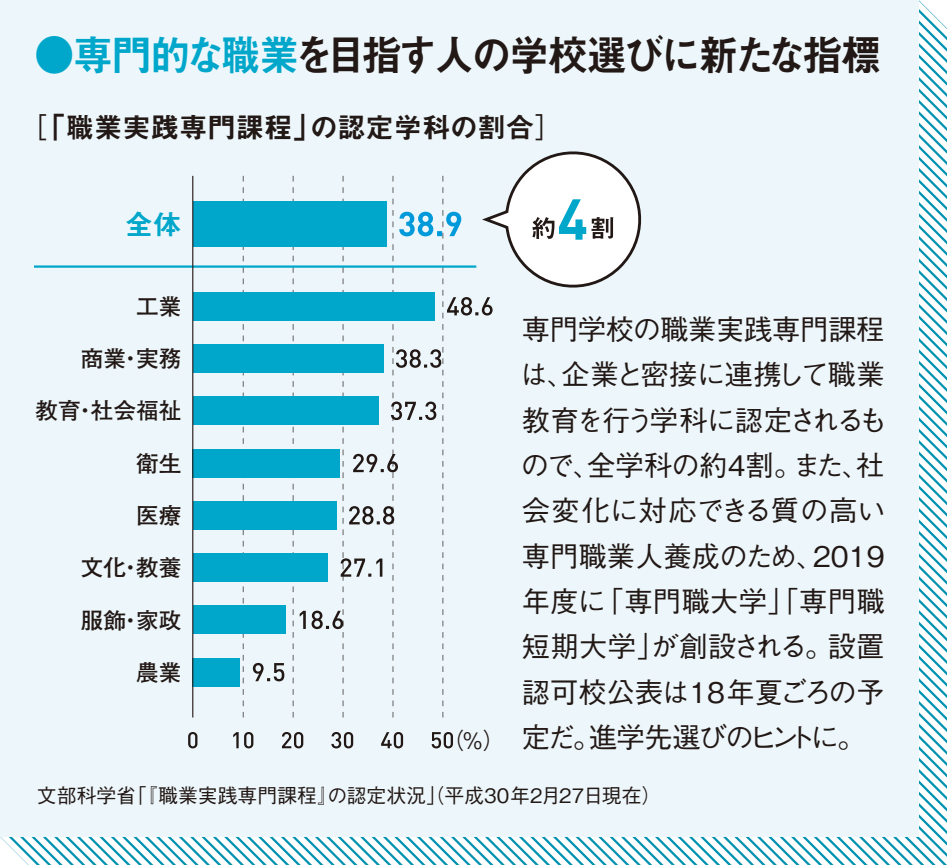
<style>
.page{position:relative;width:947px;height:865px;background:#fff}
.page>*{position:absolute;margin:0;border:0;box-sizing:border-box;transform-origin:0 0}
.t1{font:42.4px "Midashi Go Pro MB31";letter-spacing:-.095em;color:#221815;scale:.95 1}
.t2{font:500 28.4px/45.2px "Gothic BBB Pro";letter-spacing:-.01em;color:#221815;text-align:right}
.t3{font:28.4px "Midashi Go Pro MB31";color:#221815}
.t4{font:500 28.4px "Gothic BBB Pro";letter-spacing:-.115em;color:#221815}
.t5{font:500 28.4px "Gothic BBB Pro";letter-spacing:-.065em;color:#221815}
.t6{font:28.4px "Midashi Go Pro MB31";color:#00a7cb}
.t7{font:700 22.8px "Futo Go B101 Pro";color:#221815}
.t8{font:500 22.8px "Gothic BBB Pro";color:#221815}
.t9{font:500 20px "Gothic BBB Pro";color:#221815}
.s1{color:#00a7cb}
.s2{font-family:"Gothic BBB Pro";font-weight:500}
</style>
<div class="page">
<svg style="left:0;top:836px;width:741px;height:29px"></svg>
<svg style="left:741px;top:0;width:206px;height:865px"></svg>
<div style="left:0;top:0;width:918px;height:836px;background:#edf7fb"></div>
<svg style="left:188px;top:732px;width:9px;height:16px"></svg>
<div style="left:190px;top:734px;width:5px;height:12px;background:#edf7fb;border-radius:2px"></div>
<svg style="left:282px;top:732px;width:21px;height:16px"></svg>
<svg style="left:381px;top:732px;width:22px;height:16px"></svg>
<svg style="left:233px;top:732px;width:20px;height:16px"></svg>
<svg style="left:331px;top:732px;width:22px;height:16px"></svg>
<svg style="left:432px;top:732px;width:21px;height:16px"></svg>
<svg style="left:243px;top:176px;width:1px;height:541px"></svg>
<svg style="left:292px;top:176px;width:2px;height:541px"></svg>
<hr style="left:34px;top:265px;width:442px;height:3px;background:#00a7cb">
<div style="left:193px;top:201px;width:193px;height:46px;background:#00a7cb"></div>
<div style="left:193px;top:292px;width:242px;height:28px;background:#00a7cb"></div>
<div style="left:193px;top:344px;width:190px;height:29px;background:#00a7cb"></div>
<div style="left:193px;top:396px;width:185px;height:29px;background:#00a7cb"></div>
<div style="left:193px;top:449px;width:147px;height:28px;background:#00a7cb"></div>
<div style="left:193px;top:501px;width:143px;height:28px;background:#00a7cb"></div>
<div style="left:193px;top:553px;width:135px;height:29px;background:#00a7cb"></div>
<div style="left:193px;top:605px;width:92px;height:29px;background:#00a7cb"></div>
<div style="left:193px;top:658px;width:47px;height:28px;background:#00a7cb"></div>
<svg style="left:253px;top:663px;width:31px;height:18px"></svg>
<hr style="left:192px;top:176px;width:1px;height:541px;background:#221815">
<svg style="left:300px;top:151px;width:342px;height:566px"></svg>
<h1 class="t1" style="left:34px;top:21px;width:893px"><span class="s1">●専門的な職業</span>を目指す人の学校選びに新たな指標</h1>
<p class="t3" style="left:19px;top:105px;width:304px"><span class="s2">［</span>「職業実践専門課程」</p>
<p class="t3" style="left:310px;top:105px;width:255px">の認定学科の割合<span class="s2">[</span></p>
<p class="t6" style="left:125px;top:201px;width:58px">全体</p>
<p class="t7" style="left:136px;top:288px;width:47px">工業</p>
<p class="t7" style="left:81px;top:340px;width:102px">商業実務</p>
<p class="t7" style="left:119px;top:340px;width:24px">・</p>
<p class="t7" style="left:35px;top:392px;width:147px">教育社会福祉</p>
<p class="t7" style="left:74px;top:392px;width:24px">・</p>
<p class="t7" style="left:136px;top:445px;width:47px">衛生</p>
<p class="t7" style="left:136px;top:497px;width:47px">医療</p>
<p class="t7" style="left:81px;top:549px;width:102px">文化教養</p>
<p class="t7" style="left:119px;top:549px;width:24px">・</p>
<p class="t7" style="left:81px;top:601px;width:102px">服飾家政</p>
<p class="t7" style="left:119px;top:601px;width:24px">・</p>
<p class="t7" style="left:136px;top:654px;width:47px">農業</p>
<p class="t8" style="left:442px;top:722px;width:65px">)%(</p>
<p class="t2" style="left:522px;top:303px;width:364px">専門学校の職業実践専門課程企業と密接に連携して職業</p>
<p class="t2" style="left:520px;top:348px;width:57px">は、</p>
<p class="t4" style="left:522px;top:397px;width:367px">教育を行う学科に認定されるも</p>
<p class="t2" style="left:792px;top:439px;width:93px">また社、</p>
<p class="t2" style="left:521px;top:439px;width:208px">ので全学科の約</p>
<p class="t2" style="left:745px;top:439px;width:58px">割。</p>
<p class="t2" style="left:722px;top:439px;width:30px">４</p>
<p class="t2" style="left:573px;top:439px;width:30px">、</p>
<p class="t2" style="left:522px;top:484px;width:365px">会変化に対応できる質の高い</p>
<p class="t2" style="left:813px;top:530px;width:73px">2019</p>
<p class="t2" style="left:595px;top:530px;width:291px;text-align:left;text-indent:-74px">専門職業人養成のため、<br>「専門職大学」「専門職</p>
<p class="t2" style="left:522px;top:575px;width:86px">年度に</p>
<p class="t2" style="left:522px;top:620px;width:145px">短期大学」</p>
<p class="t2" style="left:522px;top:666px;width:364px">認可校公表は18年夏ごろの予</p>
<p class="t5" style="left:589px;top:714px;width:278px">進学先選びのヒントに。</p>
<p class="t2" style="left:651px;top:620px;width:184px">が創設される。</p>
<p class="t2" style="left:827px;top:620px;width:59px">設置</p>
<p class="t2" style="left:522px;top:711px;width:81px">定だ。</p>
<p class="t9" style="left:327px;top:779px;width:204px">の認定状況」（平成30年</p>
<p class="t9" style="left:541px;top:779px;width:122px">月27日現在(</p>
<p class="t9" style="left:127px;top:779px;width:212px">「『職業実践専門課程』</p>
<p class="t9" style="left:37px;top:779px;width:101px">文部科学省</p>
<p class="t9" style="left:526px;top:779px;width:21px">２</p>
</div>
